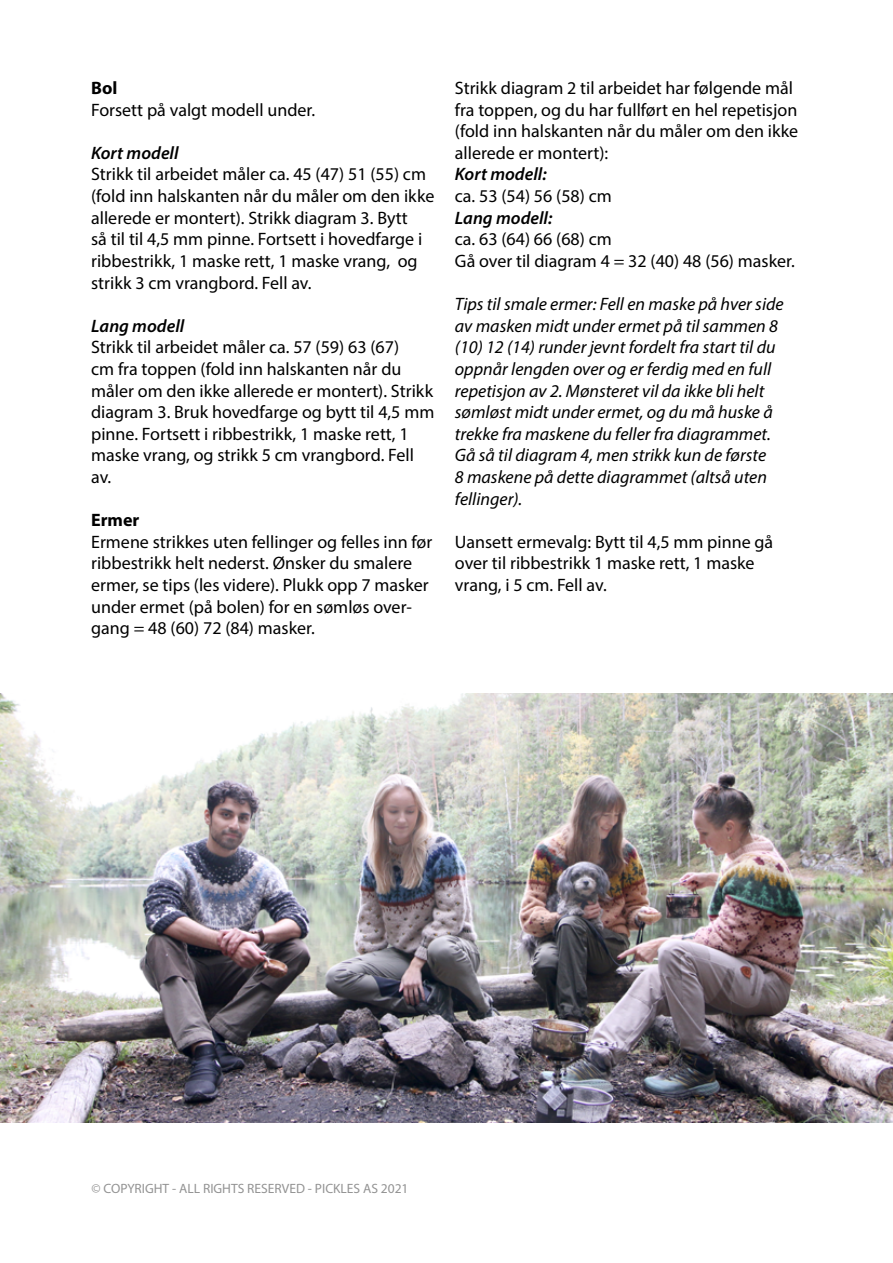
<style>
.page{position:relative;width:893px;height:1263px;background:#fff}
.page>*{position:absolute;margin:0;border:0;box-sizing:border-box;transform-origin:0 0}
.t1{font:18px/21.6px "Myriad Pro";color:#000}
.t2{font:italic 18px/21.6px "Myriad Pro";color:#000}
.t3{font:italic 600 18px "Myriad Pro";color:#000}
.t4{font:700 18px "Myriad Pro";color:#000}
.t5{font:13.5px "Myriad Pro";color:#939393}
</style>
<div class="page">
<img style="left:0;top:694px;width:893px;height:429px">
<p class="t4" style="left:91px;top:76px;width:28px">Bol</p>
<p class="t1" style="left:91px;top:99px;width:226px">Forsett på valgt modell under.</p>
<p class="t3" style="left:91px;top:141px;width:89px">Kort modell</p>
<p class="t1" style="left:91px;top:163px;width:345px">Strikk til arbeidet måler ca. 45 (47) 51 (55) cm (fold inn halskanten når du måler om den ikke allerede er montert). Strikk diagram 3. Bytt<br>så til til 4,5 mm pinne. Fortsett i hovedfarge i ribbestrikk, 1 maske rett, 1 maske vrang, og strikk 3 cm vrangbord. Fell av.</p>
<p class="t3" style="left:91px;top:314px;width:95px">Lang modell</p>
<p class="t1" style="left:91px;top:336px;width:345px">Strikk til arbeidet måler ca. 57 (59) 63 (67)<br>cm fra toppen (fold inn halskanten når du måler om den ikke allerede er montert). Strikk diagram 3. Bruk hovedfarge og bytt til 4,5 mm pinne. Fortsett i ribbestrikk, 1 maske rett, 1 maske vrang, og strikk 5 cm vrangbord. Fell av.</p>
<p class="t4" style="left:91px;top:508px;width:50px">Ermer</p>
<p class="t1" style="left:91px;top:531px;width:343px">Ermene strikkes uten fellinger og felles inn før ribbestrikk helt nederst. Ønsker du smalere ermer, se tips (les videre). Plukk opp 7 masker under ermet (på bolen) for en sømløs over&shy;gang = 48 (60) 72 (84) masker.</p>
<p class="t1" style="left:455px;top:77px;width:345px">Strikk diagram 2 til arbeidet har følgende mål fra toppen, og du har fullført en hel repetisjon (fold inn halskanten når du måler om den ikke allerede er montert):</p>
<p class="t3" style="left:455px;top:163px;width:93px">Kort modell:</p>
<p class="t1" style="left:455px;top:185px;width:158px">ca. 53 (54) 56 (58) cm</p>
<p class="t3" style="left:455px;top:206px;width:99px">Lang modell:</p>
<p class="t1" style="left:455px;top:228px;width:341px">ca. 63 (64) 66 (68) cm<br>Gå over til diagram 4 = 32 (40) 48 (56) masker.</p>
<p class="t2" style="left:455px;top:293px;width:330px">Tips til smale ermer: Fell en maske på hver side av masken midt under ermet på til sammen 8 (10) 12 (14) runder jevnt fordelt fra start til du oppnår lengden over og er ferdig med en full repetisjon av 2. Mønsteret vil da ikke bli helt sømløst midt under ermet, og du må huske å trekke fra maskene du feller fra diagrammet.<br>Gå så til diagram 4, men strikk kun de første<br>8 maskene på dette diagrammet (altså uten fellinger).</p>
<p class="t1" style="left:455px;top:531px;width:320px">Uansett ermevalg: Bytt til 4,5 mm pinne gå over til ribbestrikk 1 maske rett, 1 maske vrang, i 5 cm. Fell av.</p>
<p class="t5" style="left:92px;top:1180px;width:319px">© COPYRIGHT - ALL RIGHTS RESERVED - PICKLES AS 2021</p>
</div>
